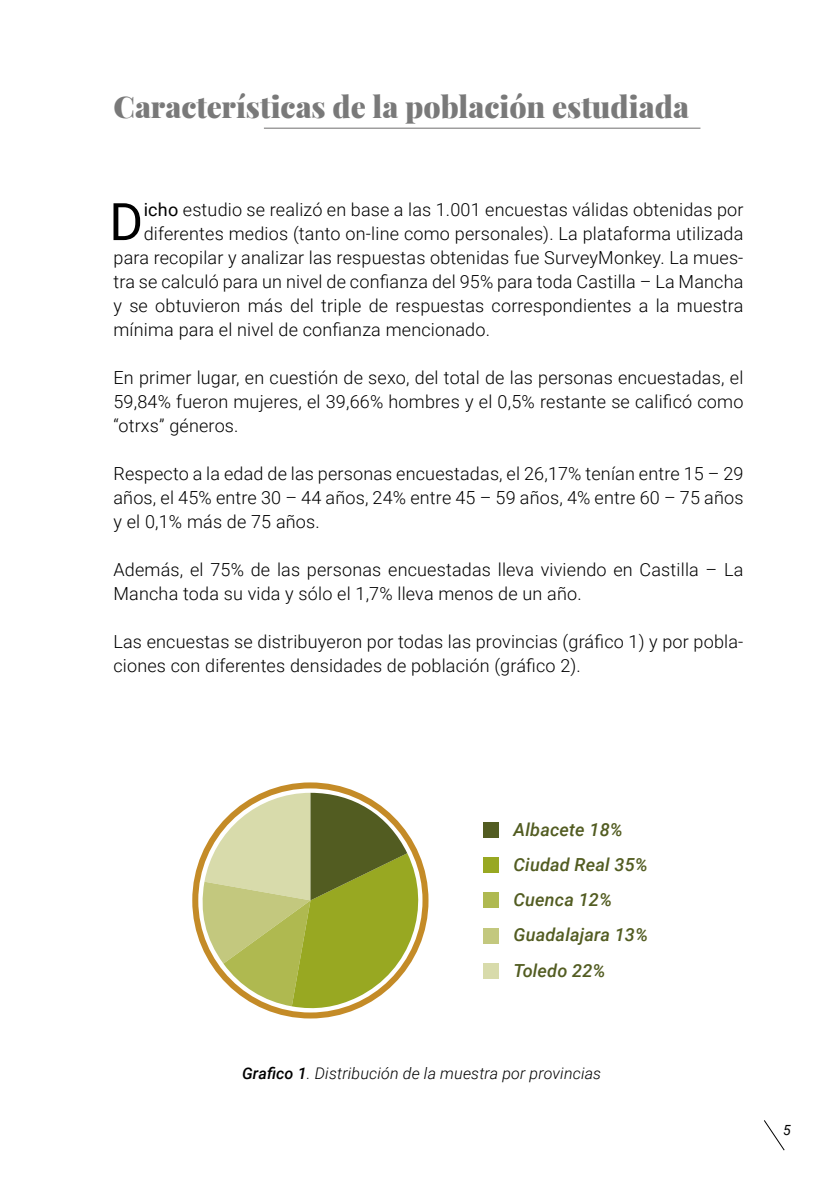
<style>
.page{position:relative;width:840px;height:1191px;background:#fff}
.page>*{position:absolute;margin:0;border:0;box-sizing:border-box;transform-origin:0 0}
.t1{font:51.8px "Roboto";color:#000}
.t2{font:900 30px "Playfair Display";color:#797979}
.t3{font:300 18px/24px "Roboto";letter-spacing:.01em;color:#000;text-align:justify}
.t4{font:italic 500 18px/35.2px "Roboto";letter-spacing:.01em;color:#525c21}
.t5{font:italic 300 16px "Roboto";letter-spacing:.01em;color:#000}
.t6{font:italic 14px "Roboto";color:#000}
.s1{font-weight:400}
.s2{font-weight:500}
</style>
<div class="page">
<svg style="left:764px;top:1120px;width:20px;height:31px"></svg>
<div style="left:192px;top:782px;width:236px;height:236px;border:6px solid #c48b27;border-radius:50%"></div>
<hr style="left:264px;top:128px;width:436px;height:1px;background:#706f6f">
<svg style="left:199px;top:793px;width:230px;height:217px"></svg>
<div style="left:483px;top:822px;width:16px;height:16px;background:#525c21"></div>
<div style="left:483px;top:892px;width:16px;height:16px;background:#afb950"></div>
<div style="left:483px;top:857px;width:16px;height:16px;background:#98a822"></div>
<div style="left:483px;top:927px;width:16px;height:16px;background:#c3c87e"></div>
<div style="left:483px;top:963px;width:16px;height:15px;background:#d8dbab"></div>
<h2 class="t2" style="left:113px;top:83px;width:576px">Características de la población estudiada</h2>
<h1 class="t1" style="left:109px;top:185px;width:35px">D</h1>
<p class="t3" style="left:144px;top:197px;width:601px"><span class="s1">icho</span> estudio se realizó en base a las 1.001 encuestas válidas obtenidas por</p>
<p class="t3" style="left:144px;top:221px;width:601px">diferentes medios (tanto on-line como personales). La plataforma utilizada</p>
<p class="t3" style="left:113px;top:245px;width:631px">para recopilar y analizar las respuestas obtenidas fue SurveyMonkey. La mues-</p>
<p class="t3" style="left:113px;top:269px;width:631px">tra se calculó para un nivel de confianza del 95% para toda Castilla – La Mancha</p>
<p class="t3" style="left:113px;top:293px;width:631px">y se obtuvieron más del triple de respuestas correspondientes a la muestra</p>
<p class="t3" style="left:113px;top:317px;width:378px">mínima para el nivel de confianza mencionado.</p>
<p class="t3" style="left:113px;top:365px;width:631px">En primer lugar, en cuestión de sexo, del total de las personas encuestadas, el 59,84% fueron mujeres, el 39,66% hombres y el 0,5% restante se calificó como “otrxs” géneros.</p>
<p class="t3" style="left:113px;top:461px;width:631px">Respecto a la edad de las personas encuestadas, el 26,17% tenían entre 15 – 29 años, el 45% entre 30 – 44 años, 24% entre 45 – 59 años, 4% entre 60 – 75 años y el 0,1% más de 75 años.</p>
<p class="t3" style="left:113px;top:557px;width:631px">Además, el 75% de las personas encuestadas lleva viviendo en Castilla – La<br>Mancha toda su vida y sólo el 1,7% lleva menos de un año.</p>
<p class="t3" style="left:113px;top:629px;width:631px">Las encuestas se distribuyeron por todas las provincias (gráfico 1) y por pobla&shy;ciones con diferentes densidades de población (gráfico 2).</p>
<p class="t4" style="left:513px;top:811px;width:111px">Albacete 18%</p>
<p class="t4" style="left:513px;top:846px;width:136px">Ciudad Real 35%</p>
<p class="t4" style="left:513px;top:881px;width:100px">Cuenca 12%</p>
<p class="t4" style="left:513px;top:916px;width:136px">Guadalajara 13%<br>Toledo 22%</p>
<p class="t5" style="left:242px;top:1062px;width:360px"><span class="s2">Grafico 1</span>. Distribución de la muestra por provincias</p>
<p class="t6" style="left:782px;top:1120px;width:9px">5</p>
</div>
